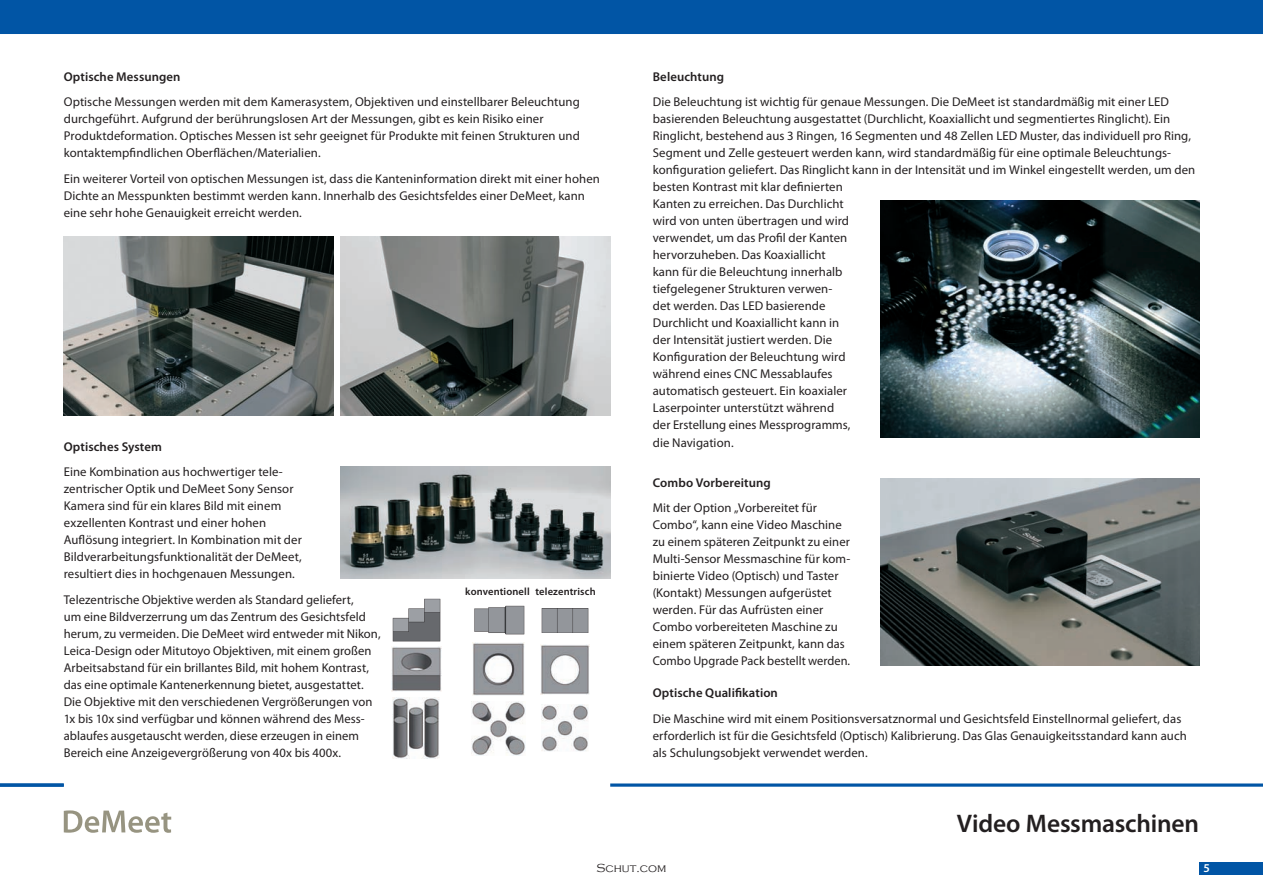
<style>
.page{position:relative;width:1263px;height:893px;background:#fff}
.page>*{position:absolute;margin:0;border:0;box-sizing:border-box;transform-origin:0 0}
.t1{font:600 25.5px "Myriad Pro";letter-spacing:-.01em;color:#231f20}
.t2{font:12.75px/17px "Myriad Pro";letter-spacing:.005em;color:#231f20}
.t3{font:600 12.75px "Myriad Pro";letter-spacing:.01em;color:#231f20}
.t4{font:300 12px "Copperplate Gothic";color:#231f20}
.t5{font:600 12px "Myriad Pro";color:#fff}
.t6{font:600 10.5px "Myriad Pro";letter-spacing:.015em;color:#231f20}
</style>
<div class="page">
<img style="left:880px;top:201px;width:319px;height:237px">
<img style="left:64px;top:236px;width:270px;height:180px">
<img style="left:880px;top:478px;width:319px;height:187px">
<img style="left:340px;top:236px;width:270px;height:180px">
<img style="left:340px;top:466px;width:270px;height:112px">
<img style="left:393px;top:697px;width:46px;height:62px">
<img style="left:471px;top:701px;width:54px;height:54px">
<img style="left:542px;top:705px;width:46px;height:46px">
<img style="left:391px;top:647px;width:50px;height:44px">
<img style="left:472px;top:643px;width:52px;height:52px">
<img style="left:540px;top:645px;width:50px;height:50px">
<img style="left:392px;top:598px;width:49px;height:44px">
<img style="left:474px;top:605px;width:51px;height:30px">
<img style="left:541px;top:609px;width:48px;height:23px">
<div style="left:1199px;top:862px;width:64px;height:13px;background:#0155a5"></div>
<div style="left:0;top:0;width:1263px;height:34px;background:#0155a5"></div>
<svg style="left:0;top:783px;width:64px;height:4px"></svg>
<svg style="left:610px;top:783px;width:653px;height:4px;background:#3477b6"></svg>
<svg style="left:64px;top:810px;width:107px;height:23px"></svg>
<p class="t3" style="left:64px;top:68px;width:118px">Optische Messungen</p>
<p class="t2" style="left:64px;top:93px;width:518px">Optische Messungen werden mit dem Kamerasystem, Objektiven und einstellbarer Beleuchtung durchgeführt. Aufgrund der berührungslosen Art der Messungen, gibt es kein Risiko einer Produktdeformation. Optisches Messen ist sehr geeignet für Produkte mit feinen Strukturen und kontaktempfindlichen Oberflächen/Materialien.</p>
<p class="t2" style="left:64px;top:170px;width:538px">Ein weiterer Vorteil von optischen Messungen ist, dass die Kanteninformation direkt mit einer hohen<br>Dichte an Messpunkten bestimmt werden kann. Innerhalb des Gesichtsfeldes einer DeMeet, kann eine sehr hohe Genauigkeit erreicht werden.</p>
<p class="t3" style="left:64px;top:438px;width:100px">Optisches System</p>
<p class="t2" style="left:64px;top:463px;width:240px">Eine Kombination aus hochwertiger tele&shy;zentrischer Optik und DeMeet Sony Sensor Kamera sind für ein klares Bild mit einem exzellenten Kontrast und einer hohen Auflösung integriert. In Kombination mit der Bildverarbeitungsfunktionalität der DeMeet, resultiert dies in hochgenauen Messungen.</p>
<p class="t2" style="left:64px;top:591px;width:318px">Telezentrische Objektive werden als Standard geliefert,<br>um eine Bildverzerrung um das Zentrum des Gesichtsfeld herum, zu vermeiden. Die DeMeet wird entweder mit Nikon, Leica-Design oder Mitutoyo Objektiven, mit einem großen Arbeitsabstand für ein brillantes Bild, mit hohem Kontrast, das eine optimale Kantenerkennung bietet, ausgestattet.<br>Die Objektive mit den verschiedenen Vergrößerungen von 1x bis 10x sind verfügbar und können während des Mess&shy;ablaufes ausgetauscht werden, diese erzeugen in einem Bereich eine Anzeigevergrößerung von 40x bis 400x.</p>
<p class="t6" style="left:465px;top:585px;width:132px">konventionell telezentrisch</p>
<p class="t3" style="left:653px;top:68px;width:73px">Beleuchtung</p>
<p class="t2" style="left:653px;top:93px;width:544px">Die Beleuchtung ist wichtig für genaue Messungen. Die DeMeet ist standardmäßig mit einer LED basierenden Beleuchtung ausgestattet (Durchlicht, Koaxiallicht und segmentiertes Ringlicht). Ein Ringlicht, bestehend aus 3 Ringen, 16 Segmenten und 48 Zellen LED Muster, das individuell pro Ring, Segment und Zelle gesteuert werden kann, wird standardmäßig für eine optimale Beleuchtungs&shy;konfiguration geliefert. Das Ringlicht kann in der Intensität und im Winkel eingestellt werden, um den besten Kontrast mit klar definierten<br>Kanten zu erreichen. Das Durchlicht<br>wird von unten übertragen und wird<br>verwendet, um das Profil der Kanten<br>hervorzuheben. Das Koaxiallicht<br>kann für die Beleuchtung innerhalb<br>tiefgelegener Strukturen verwen-<br>det werden. Das LED basierende<br>Durchlicht und Koaxiallicht kann in<br>der Intensität justiert werden. Die<br>Konfiguration der Beleuchtung wird<br>während eines CNC Messablaufes<br>automatisch gesteuert. Ein koaxialer<br>Laserpointer unterstützt während<br>der Erstellung eines Messprogramms,<br>die Navigation.</p>
<p class="t3" style="left:653px;top:474px;width:120px">Combo Vorbereitung</p>
<p class="t2" style="left:653px;top:499px;width:199px">Mit der Option „Vorbereitet für Combo“, kann eine Video Maschine zu einem späteren Zeitpunkt zu einer Multi-Sensor Messmaschine für kom&shy;binierte Video (Optisch) und Taster (Kontakt) Messungen aufgerüstet werden. Für das Aufrüsten einer Combo vorbereiteten Maschine zu einem späteren Zeitpunkt, kann das Combo Upgrade Pack bestellt werden.</p>
<p class="t3" style="left:653px;top:685px;width:127px">Optische Qualifikation</p>
<p class="t2" style="left:653px;top:710px;width:535px">Die Maschine wird mit einem Positionsversatznormal und Gesichtsfeld Einstellnormal geliefert, das erforderlich ist für die Gesichtsfeld (Optisch) Kalibrierung. Das Glas Genauigkeitsstandard kann auch als Schulungsobjekt verwendet werden.</p>
<h1 class="t1" style="left:957px;top:808px;width:244px">Video Messmaschinen</h1>
<p class="t4" style="left:596px;top:861px;width:71px">Schut.com</p>
<p class="t5" style="left:1203px;top:860px;width:8px">5</p>
</div>
